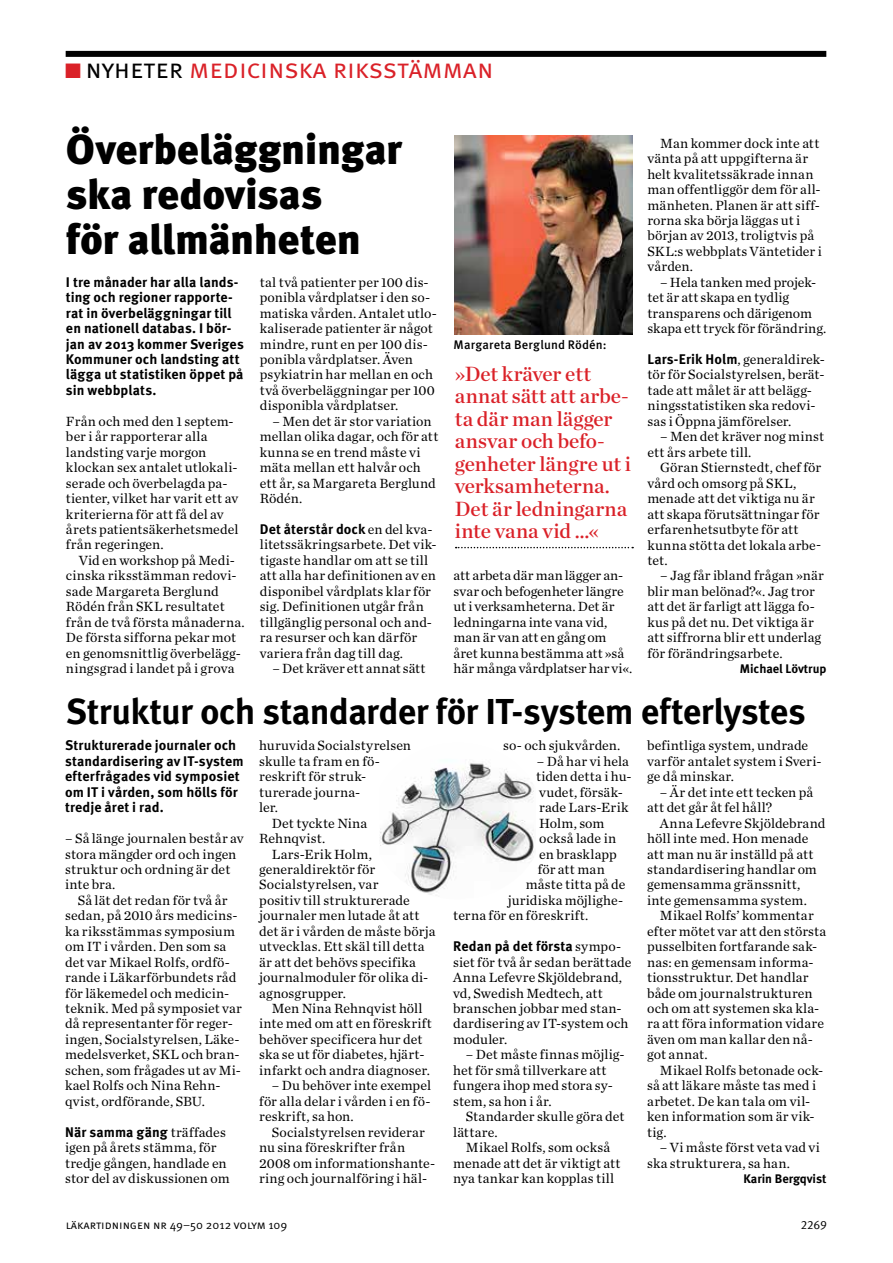
<style>
.page{position:relative;width:893px;height:1263px;background:#fff}
.page>*{position:absolute;margin:0;border:0;box-sizing:border-box;transform-origin:0 0}
.t1{font:900 42px/45px "Meta OT";letter-spacing:-.01em;color:#000}
.t2{font:700 36px "Meta OT";letter-spacing:-.015em;color:#000}
.t3{font:27px "Meta OT Norm";letter-spacing:-.005em;color:#da2128}
.t4{font:21px/22.5px "Chronicle Deck Semi";color:#da2128}
.t5{font:13.95px/15.5px "Chronicle Text G1";letter-spacing:.01em;color:#000}
.t6{font:700 13.95px/15.5px "Meta OT";letter-spacing:.005em;color:#000}
.t7{font:700 12.45px "Meta OT";letter-spacing:-.005em;color:#000}
.t8{font:500 12.45px "Meta OT";letter-spacing:.015em;color:#000}
.t9{font:12px "Meta OT Norm";color:#000}
.s1{font-size:21px}
.s2{color:#000}
.s3{font-family:"Chronicle Text G1";font-weight:400}
.s4{font-family:"Meta OT";font-weight:700}
</style>
<div class="page">
<div style="left:66px;top:51px;width:760px;height:6px;background:#000"></div>
<img style="left:455px;top:136px;width:178px;height:198px">
<svg style="left:456px;top:547px;width:177px;height:1px"></svg>
<img style="left:380px;top:763px;width:154px;height:132px">
<h3 class="t3" style="left:65px;top:53px;width:430px">■<span class="s1">■</span> <span class="s2">nyheter</span> medicinska riksstämman</h3>
<h1 class="t1" style="left:66px;top:129px;width:338px">Överbeläggningar ska redovisas<br>för allmänheten</h1>
<p class="t6" style="left:66px;top:274px;width:179px">I tre månader har alla lands&shy;ting och regioner rapporte&shy;rat in överbeläggningar till en nationell databas. I bör&shy;jan av 2013 kommer Sveriges<br>Kommuner och landsting att lägga ut statistiken öppet på sin webbplats.</p>
<p class="t5" style="left:66px;top:413px;width:174px">Från och med den 1 septem&shy;ber i år rapporterar alla landsting varje morgon klockan sex antalet utlokali&shy;serade och överbelagda pa&shy;tienter, vilket har varit ett av kriterierna för att få del av årets patientsäkerhetsmedel från regeringen.</p>
<p class="t5" style="left:66px;top:552px;width:180px;text-indent:13px">Vid en workshop på Medi&shy;cinska riksstämman redovi&shy;sade Margareta Berglund<br>Rödén från SKL resultatet från de två första månaderna.<br>De första sifforna pekar mot en genomsnittlig överbelägg&shy;ningsgrad i landet på i grova</p>
<p class="t5" style="left:260px;top:274px;width:179px">tal två patienter per 100 dis&shy;ponibla vårdplatser i den so&shy;matiska vården. Antalet utlo&shy;kaliserade patienter är något mindre, runt en per 100 dis&shy;ponibla vårdplatser. Även psykiatrin har mellan en och två överbeläggningar per 100 disponibla vårdplatser.</p>
<p class="t5" style="left:260px;top:413px;width:180px;text-indent:13px">– Men det är stor variation mellan olika dagar, och för att kunna se en trend måste vi mäta mellan ett halvår och ett år, sa Margareta Berglund<br>Rödén.</p>
<p class="t6" style="left:260px;top:522px;width:174px">Det återstår dock <span class="s3">en del kva-</span></p>
<p class="t5" style="left:260px;top:536px;width:178px">litetssäkringsarbete. Det vik&shy;tigaste handlar om att se till att alla har definitionen av en disponibel vårdplats klar för sig. Definitionen utgår från tillgänglig personal och and&shy;ra resurser och kan därför variera från dag till dag.</p>
<p class="t5" style="left:273px;top:660px;width:154px">– Det kräver ett annat sätt</p>
<p class="t8" style="left:454px;top:336px;width:155px">Margareta Berglund Rödén:</p>
<h3 class="t4" style="left:455px;top:361px;width:178px">»Det kräver ett annat sätt att arbe&shy;ta där man lägger ansvar och befo&shy;genheter längre ut i verksamheterna.<br>Det är ledningarna inte vana vid …«</h3>
<p class="t5" style="left:454px;top:567px;width:180px">att arbeta där man lägger an&shy;svar och befogenheter längre ut i verksamheterna. Det är ledningarna inte vana vid, man är van att en gång om året kunna bestämma att »så här många vårdplatser har vi«.</p>
<p class="t5" style="left:647px;top:135px;width:176px;text-indent:13px">Man kommer dock inte att vänta på att uppgifterna är helt kvalitetssäkrade innan man offentliggör dem för all&shy;mänheten. Planen är att siff&shy;rorna ska börja läggas ut i början av 2013, troligtvis på<br>SKL:s webbplats Väntetider i vården.</p>
<p class="t5" style="left:647px;top:274px;width:180px;text-indent:13px">– Hela tanken med projek&shy;tet är att skapa en tydlig transparens och därigenom skapa ett tryck för förändring.</p>
<p class="t5" style="left:647px;top:351px;width:179px"><span class="s4">Lars-Erik Holm</span>, generaldirek&shy;tör för Socialstyrelsen, berät&shy;tade att målet är att belägg&shy;ningsstatistiken ska redovi&shy;sas i Öppna jämförelser.</p>
<p class="t5" style="left:647px;top:428px;width:178px;text-indent:13px">– Men det kräver nog minst ett års arbete till.</p>
<p class="t5" style="left:647px;top:459px;width:175px;text-indent:13px">Göran Stiernstedt, chef för vård och omsorg på SKL, menade att det viktiga nu är att skapa förutsättningar för erfarenhetsutbyte för att kunna stötta det lokala arbe&shy;tet.</p>
<p class="t5" style="left:647px;top:567px;width:178px;text-indent:13px">– Jag får ibland frågan »när blir man belönad?«. Jag tror att det är farligt att lägga fo&shy;kus på det nu. Det viktiga är att siffrorna blir ett underlag för förändringsarbete.</p>
<p class="t7" style="left:740px;top:661px;width:88px">Michael Lövtrup</p>
<h2 class="t2" style="left:66px;top:688px;width:741px">Struktur och standarder för IT-system efterlystes</h2>
<p class="t6" style="left:65px;top:738px;width:180px">Strukturerade journaler och standardisering av IT-system efterfrågades vid symposiet om IT i vården, som hölls för tredje året i rad.</p>
<p class="t5" style="left:65px;top:830px;width:180px">– Så länge journalen består av stora mängder ord och ingen struktur och ordning är det inte bra.</p>
<p class="t5" style="left:65px;top:892px;width:178px;text-indent:13px">Så lät det redan för två år sedan, på 2010 års medicins&shy;ka riksstämmas symposium om IT i vården. Den som sa det var Mikael Rolfs, ordfö&shy;rande i Läkarförbundets råd för läkemedel och medicin&shy;teknik. Med på symposiet var då representanter för reger&shy;ingen, Socialstyrelsen, Läke&shy;medelsverket, SKL och bran&shy;schen, som frågades ut av Mi&shy;kael Rolfs och Nina Rehn&shy;qvist, ordförande, SBU.</p>
<p class="t6" style="left:65px;top:1124px;width:162px">När samma gäng <span class="s3">träffades</span></p>
<p class="t5" style="left:65px;top:1139px;width:166px">igen på årets stämma, för tredje gången, handlade en stor del av diskussionen om</p>
<p class="t5" style="left:259px;top:737px;width:153px">huruvida Socialstyrelsen</p>
<p class="t5" style="left:259px;top:753px;width:122px">skulle ta fram en fö-</p>
<p class="t5" style="left:259px;top:768px;width:109px">reskrift för struk-</p>
<p class="t5" style="left:259px;top:783px;width:103px">turerade journa-</p>
<p class="t5" style="left:259px;top:799px;width:20px">ler.</p>
<p class="t5" style="left:272px;top:814px;width:97px">Det tyckte Nina</p>
<p class="t5" style="left:259px;top:830px;width:68px">Rehnqvist.</p>
<p class="t5" style="left:272px;top:845px;width:101px">Lars-Erik Holm,</p>
<p class="t5" style="left:259px;top:861px;width:117px">generaldirektör för</p>
<p class="t5" style="left:259px;top:876px;width:121px">Socialstyrelsen, var</p>
<p class="t5" style="left:259px;top:892px;width:152px">positiv till strukturerade</p>
<p class="t5" style="left:259px;top:907px;width:162px">journaler men lutade åt att</p>
<p class="t5" style="left:259px;top:923px;width:178px">det är i vården de måste börja</p>
<p class="t5" style="left:259px;top:938px;width:167px">utvecklas. Ett skäl till detta</p>
<p class="t5" style="left:259px;top:953px;width:158px">är att det behövs specifika</p>
<p class="t5" style="left:259px;top:969px;width:171px">journalmoduler för olika di-</p>
<p class="t5" style="left:259px;top:984px;width:88px">agnosgrupper.</p>
<p class="t5" style="left:272px;top:1000px;width:152px">Men Nina Rehnqvist höll</p>
<p class="t5" style="left:259px;top:1015px;width:174px">inte med om att en föreskrift</p>
<p class="t5" style="left:259px;top:1031px;width:165px">behöver specificera hur det</p>
<p class="t5" style="left:259px;top:1046px;width:167px">ska se ut för diabetes, hjärt-</p>
<p class="t5" style="left:259px;top:1062px;width:172px">infarkt och andra diagnoser.</p>
<p class="t5" style="left:259px;top:1077px;width:173px;text-align:justify;text-indent:13px">– Du behöver inte exempel för alla delar i vården i en fö&shy;reskrift, sa hon.</p>
<p class="t5" style="left:259px;top:1123px;width:178px;text-indent:13px">Socialstyrelsen reviderar nu sina föreskrifter från<br>2008 om informationshante&shy;ring och journalföring i häl-</p>
<p class="t5" style="left:503px;top:737px;width:119px">so- och sjukvården.</p>
<p class="t5" style="left:537px;top:753px;width:93px">– Då har vi hela</p>
<p class="t5" style="left:536px;top:768px;width:97px">tiden detta i hu-</p>
<p class="t5" style="left:539px;top:783px;width:85px">vudet, försäk-</p>
<p class="t5" style="left:539px;top:799px;width:91px">rade Lars-Erik</p>
<p class="t5" style="left:539px;top:814px;width:67px">Holm, som</p>
<p class="t5" style="left:539px;top:830px;width:78px">också lade in</p>
<p class="t5" style="left:539px;top:845px;width:79px">en brasklapp</p>
<p class="t5" style="left:538px;top:861px;width:69px">för att man</p>
<p class="t5" style="left:526px;top:876px;width:101px">måste titta på de</p>
<p class="t5" style="left:508px;top:892px;width:117px">juridiska möjlighe-</p>
<p class="t5" style="left:453px;top:907px;width:137px">terna för en föreskrift.</p>
<p class="t6" style="left:453px;top:939px;width:170px">Redan på det första <span class="s3">sympo-</span></p>
<p class="t5" style="left:453px;top:953px;width:180px">siet för två år sedan berättade<br>Anna Lefevre Skjöldebrand, vd, Swedish Medtech, att branschen jobbar med stan&shy;dardisering av IT-system och moduler.</p>
<p class="t5" style="left:453px;top:1046px;width:173px;text-indent:13px">– Det måste finnas möjlig&shy;het för små tillverkare att fungera ihop med stora sy&shy;stem, sa hon i år.</p>
<p class="t5" style="left:453px;top:1108px;width:173px;text-indent:13px">Standarder skulle göra det lättare.</p>
<p class="t5" style="left:453px;top:1139px;width:169px;text-align:center">Mikael Rolfs, som också menade att det är viktigt att nya tankar kan kopplas till</p>
<p class="t5" style="left:647px;top:737px;width:176px">befintliga system, undrade varför antalet system i Sveri&shy;ge då minskar.</p>
<p class="t5" style="left:647px;top:783px;width:168px;text-indent:13px">– Är det inte ett tecken på att det går åt fel håll?</p>
<p class="t5" style="left:647px;top:814px;width:180px;text-indent:13px">Anna Lefevre Skjöldebrand höll inte med. Hon menade att man nu är inställd på att standardisering handlar om gemensamma gränssnitt, inte gemensamma system.</p>
<p class="t5" style="left:647px;top:907px;width:181px;text-indent:13px">Mikael Rolfs’ kommentar efter mötet var att den största pusselbiten fortfarande sak&shy;nas: en gemensam informa&shy;tionsstruktur. Det handlar både om journalstrukturen och om att systemen ska kla&shy;ra att föra information vidare även om man kallar den nå&shy;got annat.</p>
<p class="t5" style="left:647px;top:1062px;width:178px;text-indent:13px">Mikael Rolfs betonade ock&shy;så att läkare måste tas med i arbetet. De kan tala om vil&shy;ken information som är vik&shy;tig.</p>
<p class="t5" style="left:647px;top:1139px;width:174px;text-indent:13px">– Vi måste först veta vad vi ska strukturera, sa han.</p>
<p class="t7" style="left:743px;top:1171px;width:84px">Karin Bergqvist</p>
<p class="t9" style="left:66px;top:1217px;width:223px">läkartidningen nr 49–50 2012 volym 109</p>
<p class="t9" style="left:801px;top:1218px;width:28px">2269</p>
</div>
